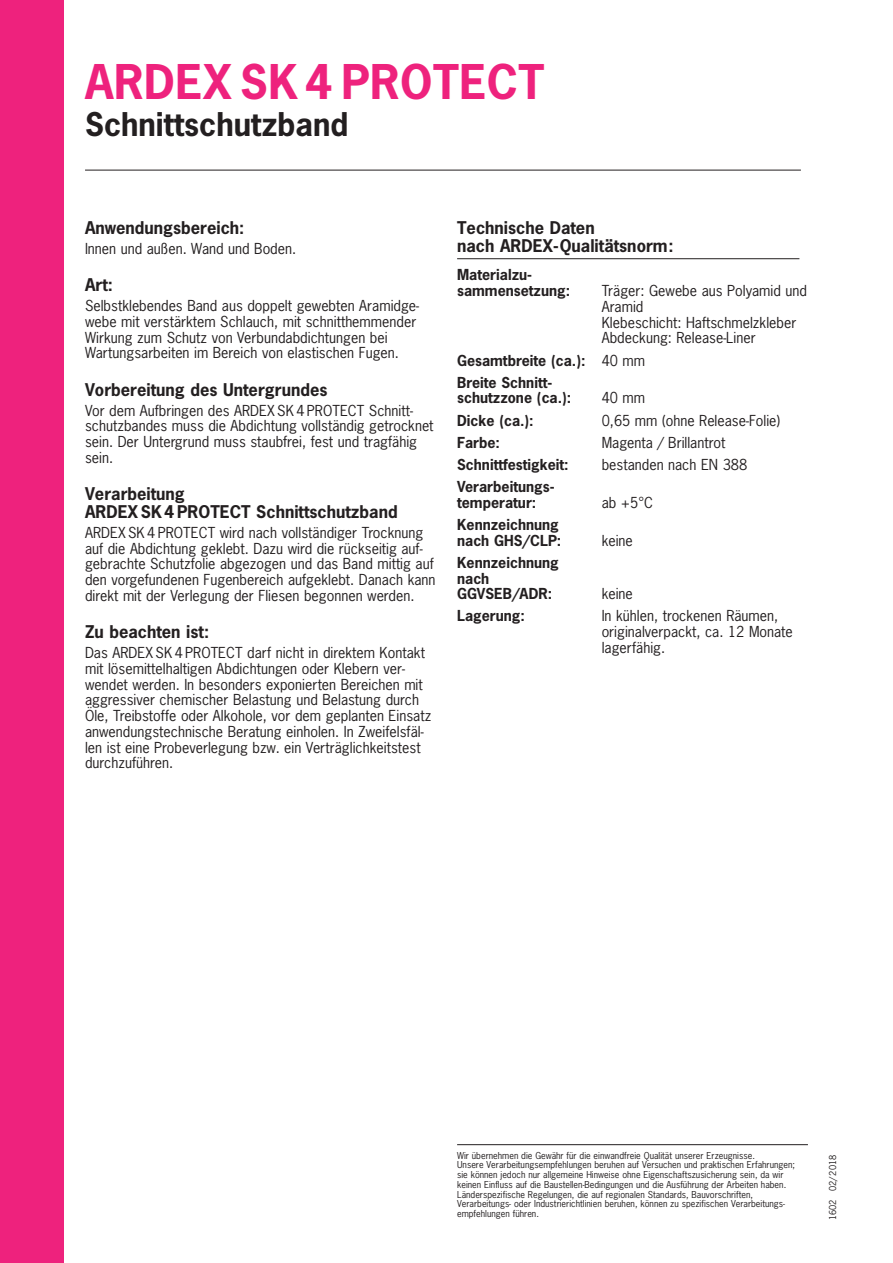
<style>
.page{position:relative;width:893px;height:1263px;background:#fff}
.page>*{position:absolute;margin:0;border:0;box-sizing:border-box;transform-origin:0 0}
.t1{font:700 45px "News Gothic Std";letter-spacing:.01em;color:#ee227d}
.t2{font:700 30.75px "News Gothic Std";color:#231f20}
.t3{font:700 16.5px/18px "News Gothic Std";color:#231f20}
.t4{font:14.25px/15.8px "News Gothic Std";color:#231f20}
.t5{font:700 14.25px/15.8px "News Gothic Std";color:#231f20}
.t6{font:9px/9.8px "News Gothic Std";color:#231f20}
.s1{font-weight:400}
</style>
<div class="page">
<div style="left:0;top:0;width:64px;height:1263px;background:#ee227d"></div>
<hr style="left:457px;top:258px;width:342px;height:1px;background:#231f20">
<hr style="left:85px;top:170px;width:716px;height:1px;background:#231f20">
<hr style="left:457px;top:1144px;width:351px;height:1px;background:#231f20">
<h1 class="t1" style="left:85px;top:52px;width:461px">ARDEX SK4 PROTECT</h1>
<h2 class="t2" style="left:85px;top:104px;width:265px">Schnittschutzband</h2>
<p class="t3" style="left:85px;top:218px;width:161px">Anwendungsbereich:</p>
<p class="t4" style="left:85px;top:241px;width:213px">Innen und außen. Wand und Boden.</p>
<p class="t3" style="left:85px;top:276px;width:29px">Art:</p>
<p class="t4" style="left:85px;top:298px;width:336px">Selbstklebendes Band aus doppelt gewebten Aramidge&shy;webe mit verstärktem Schlauch, mit schnitthemmender Wirkung zum Schutz von Verbundabdichtungen bei Wartungsarbeiten im Bereich von elastischen Fugen.</p>
<p class="t3" style="left:85px;top:380px;width:244px">Vorbereitung des Untergrundes</p>
<p class="t4" style="left:85px;top:402px;width:350px">Vor dem Aufbringen des ARDEX SK 4 PROTECT Schnitt&shy;schutzbandes muss die Abdichtung vollständig getrocknet sein. Der Untergrund muss staubfrei, fest und tragfähig sein.</p>
<p class="t3" style="left:85px;top:484px;width:314px">Verarbeitung<br>ARDEX SK4 PROTECT Schnittschutzband</p>
<p class="t4" style="left:85px;top:524px;width:352px">ARDEX SK 4 PROTECT wird nach vollständiger Trocknung auf die Abdichtung geklebt. Dazu wird die rückseitig auf&shy;gebrachte Schutzfolie abgezogen und das Band mittig auf den vorgefundenen Fugenbereich aufgeklebt. Danach kann direkt mit der Verlegung der Fliesen begonnen werden.</p>
<p class="t3" style="left:85px;top:622px;width:126px">Zu beachten ist:</p>
<p class="t4" style="left:85px;top:645px;width:348px">Das ARDEX SK 4 PROTECT darf nicht in direktem Kontakt mit lösemittelhaltigen Abdichtungen oder Klebern ver&shy;wendet werden. In besonders exponierten Bereichen mit aggressiver chemischer Belastung und Belastung durch Öle, Treibstoffe oder Alkohole, vor dem geplanten Einsatz anwendungstechnische Beratung einholen. In Zweifelsfäl&shy;len ist eine Probeverlegung bzw. ein Verträglichkeitstest durchzuführen.</p>
<p class="t3" style="left:457px;top:218px;width:218px">Technische Daten<br>nach ARDEX-Qualitätsnorm:</p>
<p class="t5" style="left:457px;top:267px;width:115px">Materialzu&shy;sammensetzung:</p>
<p class="t4" style="left:602px;top:283px;width:207px">Träger: Gewebe aus Polyamid und<br>Aramid<br>Klebeschicht: Haftschmelzkleber<br>Abdeckung: Release-Liner</p>
<p class="t5" style="left:457px;top:349px;width:190px;line-height:22.2px">Gesamtbreite (ca.): <span class="s1">40 mm<br></span>Breite Schnitt-</p>
<p class="t5" style="left:457px;top:390px;width:116px">schutzzone (ca.):</p>
<p class="t4" style="left:602px;top:390px;width:45px">40 mm</p>
<p class="t5" style="left:457px;top:412px;width:78px">Dicke (ca.):</p>
<p class="t4" style="left:602px;top:412px;width:180px">0,65 mm (ohne Release-Folie)</p>
<p class="t5" style="left:457px;top:434px;width:44px">Farbe:</p>
<p class="t4" style="left:602px;top:434px;width:125px">Magenta / Brillantrot</p>
<p class="t5" style="left:457px;top:456px;width:113px">Schnittfestigkeit:</p>
<p class="t4" style="left:602px;top:456px;width:147px">bestanden nach EN 388</p>
<p class="t5" style="left:457px;top:478px;width:99px">Verarbeitungs&shy;temperatur:</p>
<p class="t4" style="left:602px;top:494px;width:53px">ab +5°C</p>
<p class="t5" style="left:457px;top:516px;width:106px">Kennzeichnung nach GHS/CLP:</p>
<p class="t5" style="left:457px;top:554px;width:103px">Kennzeichnung nach<br>GGVSEB/ADR:</p>
<p class="t4" style="left:602px;top:532px;width:33px">keine</p>
<p class="t4" style="left:602px;top:586px;width:33px">keine</p>
<p class="t5" style="left:457px;top:608px;width:69px">Lagerung:</p>
<p class="t4" style="left:602px;top:608px;width:193px">In kühlen, trockenen Räumen, originalverpackt, ca. 12 Monate lagerfähig.</p>
<p class="t6" style="left:457px;top:1150px;width:340px">Wir übernehmen die Gewähr für die einwandfreie Qualität unserer Erzeugnisse.<br>Unsere Verarbeitungsempfehlungen beruhen auf Versuchen und praktischen Erfahrungen; sie können jedoch nur allgemeine Hinweise ohne Eigenschaftszusicherung sein, da wir keinen Einfluss auf die Baustellen-Bedingungen und die Ausführung der Arbeiten haben.<br>Länderspezifische Regelungen, die auf regionalen Standards, Bauvorschriften, Verarbeitungs- oder Industrierichtlinien beruhen, können zu spezifischen Verarbeitungs&shy;empfehlungen führen.</p>
<p class="t6" style="left:828px;top:1220px;width:67px;rotate:-90deg">1602 02/2018</p>
</div>
